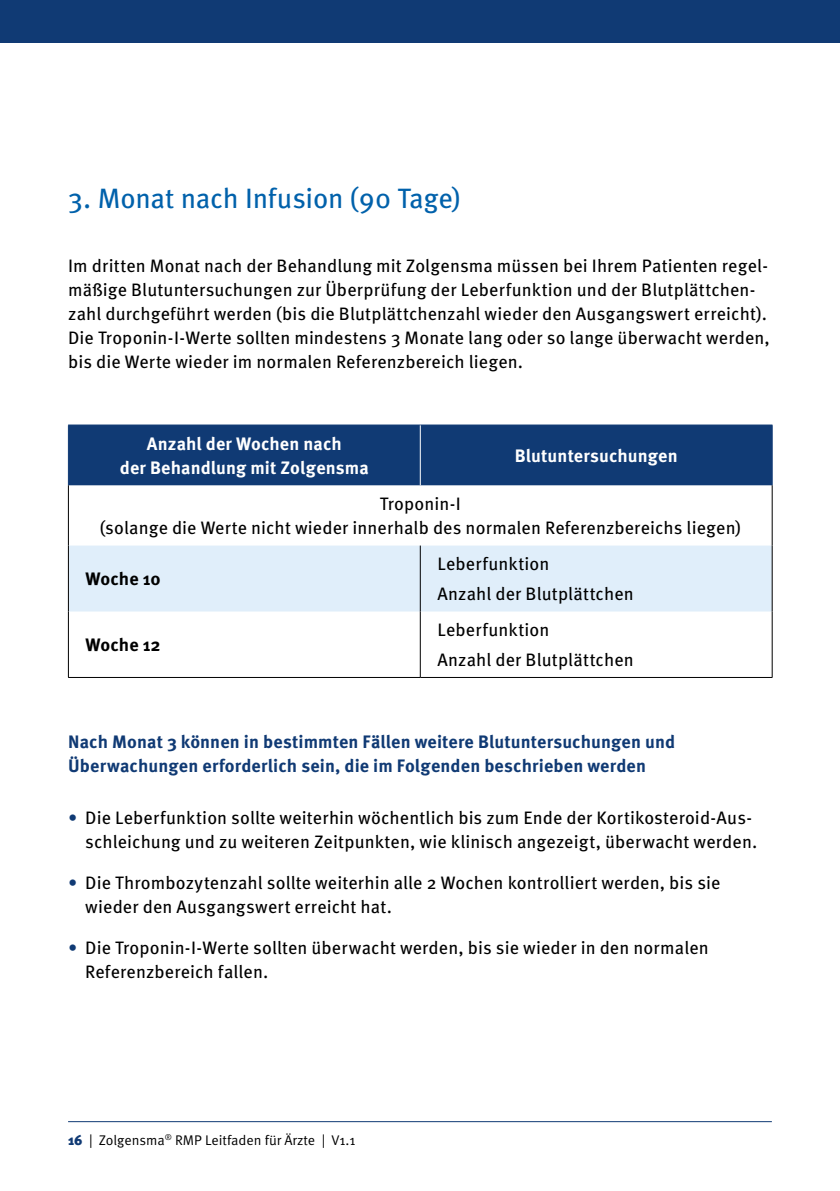
<style>
.page{position:relative;width:840px;height:1191px;background:#fff}
.page>*{position:absolute;margin:0;border:0;box-sizing:border-box;transform-origin:0 0}
.t1{font:28px "Meta Pro";letter-spacing:-.01em;color:#0061ab}
.t2{font:18px/24px "Meta Pro";letter-spacing:.005em;color:#000}
.t3{font:700 18px/24px "Meta Pro";letter-spacing:.005em;color:#103a74}
.t4{font:700 18px/24px "Meta Pro";letter-spacing:.005em;color:#fff;text-align:center}
.t5{font:700 18px "Meta Pro";letter-spacing:.005em;color:#000}
.t6{font:14px "Meta Pro Norm";color:#000}
.s1{color:#103a74}
.s2{font-family:"Meta Pro";font-weight:900;color:#103a74}
</style>
<div class="page">
<hr style="left:68px;top:1121px;width:703px;height:1px;background:#103a74">
<div style="left:0;top:0;width:839px;height:43px;background:#103a74"></div>
<div style="left:69px;top:426px;width:702px;height:59px;background:#103a74"></div>
<div style="left:69px;top:545px;width:702px;height:66px;background:#e0eefa"></div>
<hr style="left:68px;top:425px;width:352px;height:1px;background:#103a74">
<hr style="left:68px;top:425px;width:1px;height:60px;background:#103a74">
<hr style="left:420px;top:425px;width:352px;height:1px;background:#103a74">
<hr style="left:771px;top:425px;width:1px;height:60px;background:#103a74">
<hr style="left:68px;top:485px;width:1px;height:60px;background:#000">
<hr style="left:68px;top:545px;width:1px;height:66px;background:#000">
<hr style="left:68px;top:611px;width:1px;height:66px;background:#000">
<hr style="left:771px;top:485px;width:1px;height:60px;background:#000">
<hr style="left:771px;top:545px;width:1px;height:66px;background:#000">
<hr style="left:771px;top:611px;width:1px;height:66px;background:#000">
<hr style="left:68px;top:677px;width:352px;height:1px;background:#000">
<hr style="left:420px;top:677px;width:352px;height:1px;background:#000">
<hr style="left:419px;top:425px;width:1px;height:60px;background:#fff">
<hr style="left:419px;top:545px;width:1px;height:66px;background:#000">
<hr style="left:419px;top:611px;width:1px;height:66px;background:#000">
<h1 class="t1" style="left:68px;top:177px;width:394px">3. Monat nach Infusion (90 Tage)</h1>
<p class="t2" style="left:68px;top:252px;width:703px">Im dritten Monat nach der Behandlung mit Zolgensma müssen bei Ihrem Patienten regel&shy;mäßige Blutuntersuchungen zur Überprüfung der Leberfunktion und der Blutplättchen&shy;zahl durchgeführt werden (bis die Blutplättchenzahl wieder den Ausgangswert erreicht).<br>Die Troponin-I-Werte sollten mindestens 3 Monate lang oder so lange überwacht werden, bis die Werte wieder im normalen Referenzbereich liegen.</p>
<p class="t4" style="left:120px;top:430px;width:250px">Anzahl der Wochen nach<br>der Behandlung mit Zolgensma</p>
<p class="t4" style="left:514px;top:442px;width:164px">Blutuntersuchungen</p>
<p class="t2" style="left:100px;top:491px;width:642px;text-align:center">Troponin-I<br>(solange die Werte nicht wieder innerhalb des normalen Referenzbereichs liegen)</p>
<p class="t5" style="left:85px;top:565px;width:77px">Woche 10</p>
<p class="t2" style="left:437px;top:548px;width:198px;line-height:29.6px">Leberfunktion<br>Anzahl der Blutplättchen</p>
<p class="t5" style="left:85px;top:631px;width:77px">Woche 12</p>
<p class="t2" style="left:437px;top:614px;width:198px;line-height:29.6px">Leberfunktion<br>Anzahl der Blutplättchen</p>
<p class="t3" style="left:68px;top:728px;width:608px">Nach Monat 3 können in bestimmten Fällen weitere Blutuntersuchungen und<br>Überwachungen erforderlich sein, die im Folgenden beschrieben werden</p>
<p class="t2" style="left:68px;top:805px;width:690px;text-align:right"><span class="s1">•</span> Die Leberfunktion sollte weiterhin wöchentlich bis zum Ende der Kortikosteroid-Aus&shy;schleichung und zu weiteren Zeitpunkten, wie klinisch angezeigt, überwacht werden.</p>
<p class="t2" style="left:85px;top:870px;width:636px;text-indent:-17px"><span class="s1">•</span> Die Thrombozytenzahl sollte weiterhin alle 2 Wochen kontrolliert werden, bis sie wieder den Ausgangswert erreicht hat.</p>
<p class="t2" style="left:85px;top:935px;width:625px;text-indent:-17px"><span class="s1">•</span> Die Troponin-I-Werte sollten überwacht werden, bis sie wieder in den normalen<br>Referenzbereich fallen.</p>
<p class="t6" style="left:68px;top:1129px;width:289px"><span class="s2">16</span> | Zolgensma<sup>®</sup> RMP Leitfaden für Ärzte | V1.1</p>
</div>
